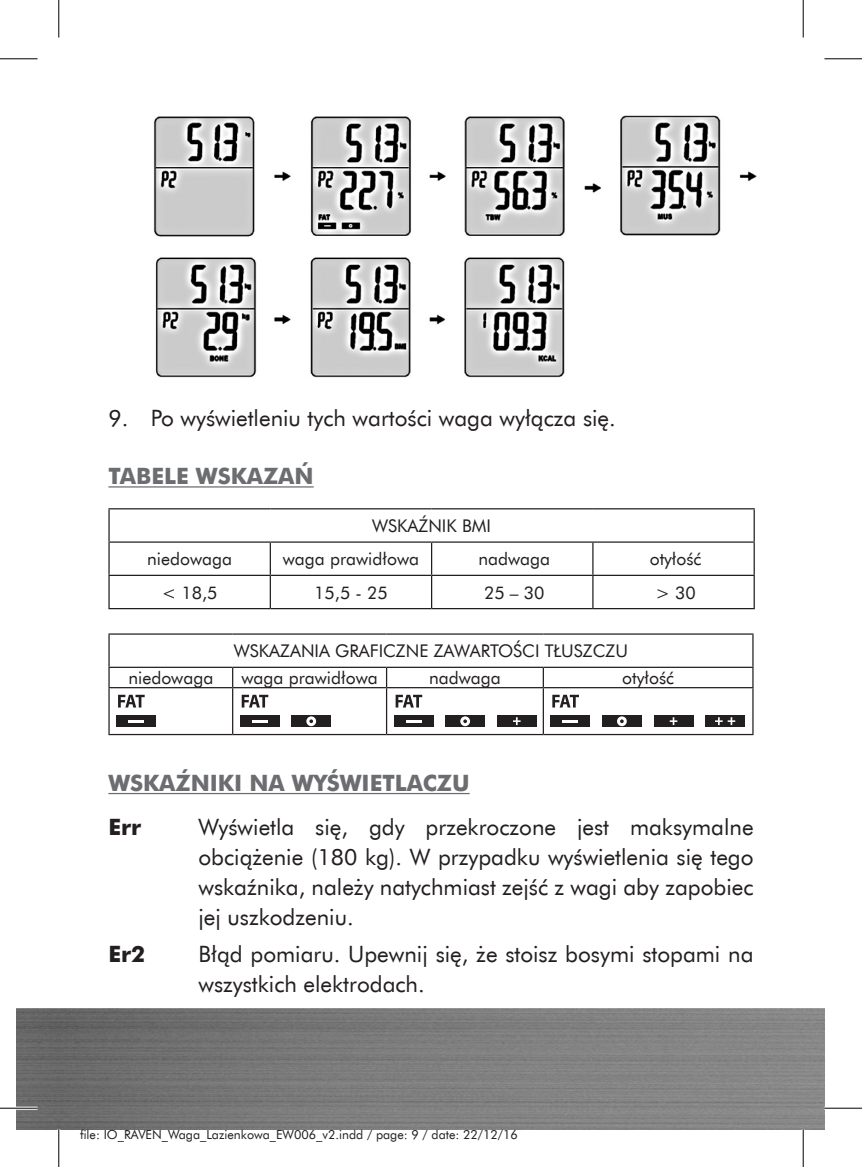
<style>
.page{position:relative;width:862px;height:1167px;background:#fff}
.page>*{position:absolute;margin:0;border:0;box-sizing:border-box;transform-origin:0 0}
.t1{font:22.5px/30px "Futura EU";color:#231f20;text-align:justify}
.t2{font:700 22.5px "Futura EU";color:#6c6d70}
.t3{font:700 22.5px "Futura EU";color:#231f20}
.t4{font:17.5px "Futura EU";color:#231f20}
.t5{font:12.5px "Futura EU";color:#231f20}
</style>
<div class="page">
<img style="left:16px;top:1008px;width:808px;height:121px">
<hr style="left:108px;top:486px;width:206px;height:1px;background:#6c6d70">
<hr style="left:108px;top:792px;width:361px;height:2px;background:#6c6d70">
<img style="left:153px;top:116px;width:604px;height:262px">
<hr style="left:108px;top:508px;width:162px;height:1px;background:#231f20">
<hr style="left:108px;top:509px;width:2px;height:32px;background:#231f20">
<hr style="left:270px;top:508px;width:161px;height:1px;background:#231f20">
<hr style="left:431px;top:508px;width:162px;height:1px;background:#231f20">
<hr style="left:593px;top:508px;width:161px;height:1px;background:#231f20">
<hr style="left:753px;top:509px;width:1px;height:32px;background:#231f20">
<hr style="left:108px;top:541px;width:162px;height:1px;background:#231f20">
<hr style="left:108px;top:542px;width:2px;height:32px;background:#231f20">
<hr style="left:270px;top:541px;width:161px;height:1px;background:#231f20">
<hr style="left:270px;top:542px;width:1px;height:32px;background:#231f20">
<hr style="left:431px;top:541px;width:162px;height:1px;background:#231f20">
<hr style="left:431px;top:542px;width:1px;height:32px;background:#231f20">
<hr style="left:593px;top:541px;width:161px;height:1px;background:#231f20">
<hr style="left:592px;top:542px;width:1px;height:32px;background:#231f20">
<hr style="left:753px;top:542px;width:1px;height:32px;background:#231f20">
<hr style="left:108px;top:574px;width:162px;height:2px;background:#231f20">
<hr style="left:108px;top:576px;width:2px;height:32px;background:#231f20">
<hr style="left:270px;top:574px;width:161px;height:2px;background:#231f20">
<hr style="left:270px;top:576px;width:1px;height:32px;background:#231f20">
<hr style="left:431px;top:574px;width:162px;height:2px;background:#231f20">
<hr style="left:431px;top:576px;width:1px;height:32px;background:#231f20">
<hr style="left:593px;top:574px;width:161px;height:2px;background:#231f20">
<hr style="left:592px;top:576px;width:1px;height:32px;background:#231f20">
<hr style="left:753px;top:576px;width:1px;height:32px;background:#231f20">
<hr style="left:108px;top:608px;width:162px;height:1px;background:#231f20">
<hr style="left:270px;top:608px;width:161px;height:1px;background:#231f20">
<hr style="left:431px;top:608px;width:162px;height:1px;background:#231f20">
<hr style="left:593px;top:608px;width:161px;height:1px;background:#231f20">
<hr style="left:108px;top:633px;width:125px;height:1px;background:#231f20">
<hr style="left:108px;top:634px;width:2px;height:32px;background:#231f20">
<hr style="left:233px;top:633px;width:153px;height:1px;background:#231f20">
<hr style="left:386px;top:633px;width:157px;height:1px;background:#231f20">
<hr style="left:543px;top:633px;width:210px;height:1px;background:#231f20">
<hr style="left:752px;top:634px;width:1px;height:32px;background:#231f20">
<hr style="left:108px;top:666px;width:125px;height:2px;background:#231f20">
<svg style="left:108px;top:668px;width:2px;height:19px"></svg>
<hr style="left:233px;top:666px;width:153px;height:2px;background:#231f20">
<svg style="left:232px;top:668px;width:1px;height:19px"></svg>
<hr style="left:386px;top:666px;width:157px;height:2px;background:#231f20">
<svg style="left:386px;top:668px;width:1px;height:19px"></svg>
<hr style="left:543px;top:666px;width:210px;height:2px;background:#231f20">
<svg style="left:542px;top:668px;width:2px;height:19px"></svg>
<svg style="left:752px;top:668px;width:1px;height:19px"></svg>
<hr style="left:108px;top:687px;width:125px;height:1px;background:#231f20">
<hr style="left:108px;top:688px;width:2px;height:46px;background:#231f20">
<hr style="left:233px;top:687px;width:153px;height:1px;background:#231f20">
<hr style="left:232px;top:688px;width:1px;height:46px;background:#231f20">
<hr style="left:386px;top:687px;width:157px;height:1px;background:#231f20">
<hr style="left:386px;top:688px;width:1px;height:46px;background:#231f20">
<hr style="left:543px;top:687px;width:210px;height:1px;background:#231f20">
<hr style="left:542px;top:688px;width:2px;height:46px;background:#231f20">
<hr style="left:752px;top:688px;width:1px;height:46px;background:#231f20">
<hr style="left:108px;top:734px;width:125px;height:1px;background:#231f20">
<hr style="left:233px;top:734px;width:153px;height:1px;background:#231f20">
<hr style="left:386px;top:734px;width:157px;height:1px;background:#231f20">
<hr style="left:543px;top:734px;width:210px;height:1px;background:#231f20">
<div style="left:116px;top:715px;width:40px;height:12px;background:#231f20"></div>
<svg style="left:128px;top:720px;width:16px;height:2px"></svg>
<svg style="left:118px;top:694px;width:27px;height:13px"></svg>
<div style="left:240px;top:715px;width:39px;height:12px;background:#231f20"></div>
<svg style="left:252px;top:720px;width:15px;height:2px"></svg>
<div style="left:291px;top:715px;width:40px;height:12px;background:#231f20"></div>
<svg style="left:306px;top:716px;width:10px;height:10px"></svg>
<svg style="left:242px;top:694px;width:26px;height:13px"></svg>
<div style="left:497px;top:715px;width:39px;height:12px;background:#231f20"></div>
<svg style="left:513px;top:717px;width:7px;height:8px"></svg>
<div style="left:394px;top:715px;width:39px;height:12px;background:#231f20"></div>
<svg style="left:406px;top:720px;width:15px;height:2px"></svg>
<div style="left:445px;top:715px;width:40px;height:12px;background:#231f20"></div>
<svg style="left:460px;top:716px;width:10px;height:10px"></svg>
<svg style="left:395px;top:694px;width:27px;height:13px"></svg>
<div style="left:705px;top:715px;width:40px;height:12px;background:#231f20"></div>
<svg style="left:715px;top:717px;width:20px;height:8px"></svg>
<div style="left:653px;top:715px;width:40px;height:12px;background:#231f20"></div>
<svg style="left:669px;top:717px;width:8px;height:8px"></svg>
<div style="left:550px;top:715px;width:40px;height:12px;background:#231f20"></div>
<svg style="left:562px;top:720px;width:16px;height:2px"></svg>
<div style="left:602px;top:715px;width:39px;height:12px;background:#231f20"></div>
<svg style="left:617px;top:716px;width:10px;height:10px"></svg>
<svg style="left:552px;top:694px;width:27px;height:13px"></svg>
<hr style="left:0;top:1106px;width:38px;height:3px;background:#fff">
<hr style="left:0;top:58px;width:38px;height:1px;background:#000">
<hr style="left:824px;top:58px;width:38px;height:1px;background:#000">
<hr style="left:0;top:1107px;width:38px;height:1px;background:#000">
<hr style="left:824px;top:1107px;width:38px;height:1px;background:#000">
<hr style="left:58px;top:0;width:1px;height:37px;background:#000">
<hr style="left:58px;top:1129px;width:1px;height:37px;background:#000">
<hr style="left:802px;top:0;width:1px;height:37px;background:#000">
<hr style="left:802px;top:1129px;width:1px;height:37px;background:#000">
<p class="t1" style="left:108px;top:403px;width:509px">9. Po wyświetleniu tych wartości waga wyłącza się.</p>
<p class="t2" style="left:108px;top:462px;width:207px">TABELE WSKAZAŃ</p>
<p class="t4" style="left:372px;top:515px;width:120px">WSKAŹNIK BMI</p>
<p class="t4" style="left:147px;top:548px;width:86px">niedowaga</p>
<p class="t4" style="left:283px;top:548px;width:138px">waga prawidłowa</p>
<p class="t4" style="left:478px;top:548px;width:73px">nadwaga</p>
<p class="t4" style="left:650px;top:548px;width:53px">otyłość</p>
<p class="t4" style="left:162px;top:581px;width:57px">&lt; 18,5</p>
<p class="t4" style="left:314px;top:581px;width:75px">15,5 - 25</p>
<p class="t4" style="left:484px;top:581px;width:62px">25 – 30</p>
<p class="t4" style="left:655px;top:581px;width:42px">&gt; 30</p>
<p class="t4" style="left:234px;top:640px;width:395px">WSKAZANIA GRAFICZNE ZAWARTOŚCI TŁUSZCZU</p>
<p class="t4" style="left:128px;top:667px;width:86px">niedowaga</p>
<p class="t4" style="left:241px;top:667px;width:138px">waga prawidłowa</p>
<p class="t4" style="left:429px;top:667px;width:73px">nadwaga</p>
<p class="t4" style="left:622px;top:667px;width:53px">otyłość</p>
<p class="t2" style="left:108px;top:768px;width:363px">WSKAŹNIKI NA WYŚWIETLACZU</p>
<p class="t3" style="left:108px;top:812px;width:34px">Err</p>
<p class="t1" style="left:198px;top:812px;width:556px">Wyświetla się, gdy przekroczone jest maksymalne obciążenie (180 kg). W przypadku wyświetlenia się tego wskaźnika, należy natychmiast zejść z wagi aby zapobiec jej uszkodzeniu.</p>
<p class="t3" style="left:108px;top:939px;width:38px">Er2</p>
<p class="t1" style="left:198px;top:939px;width:556px">Błąd pomiaru. Upewnij się, że stoisz bosymi stopami na wszystkich elektrodach.</p>
<p class="t5" style="left:80px;top:1126px;width:439px">file: IO_RAVEN_Waga_Lazienkowa_EW006_v2.indd / page: 9 / date: 22/12/16</p>
</div>
